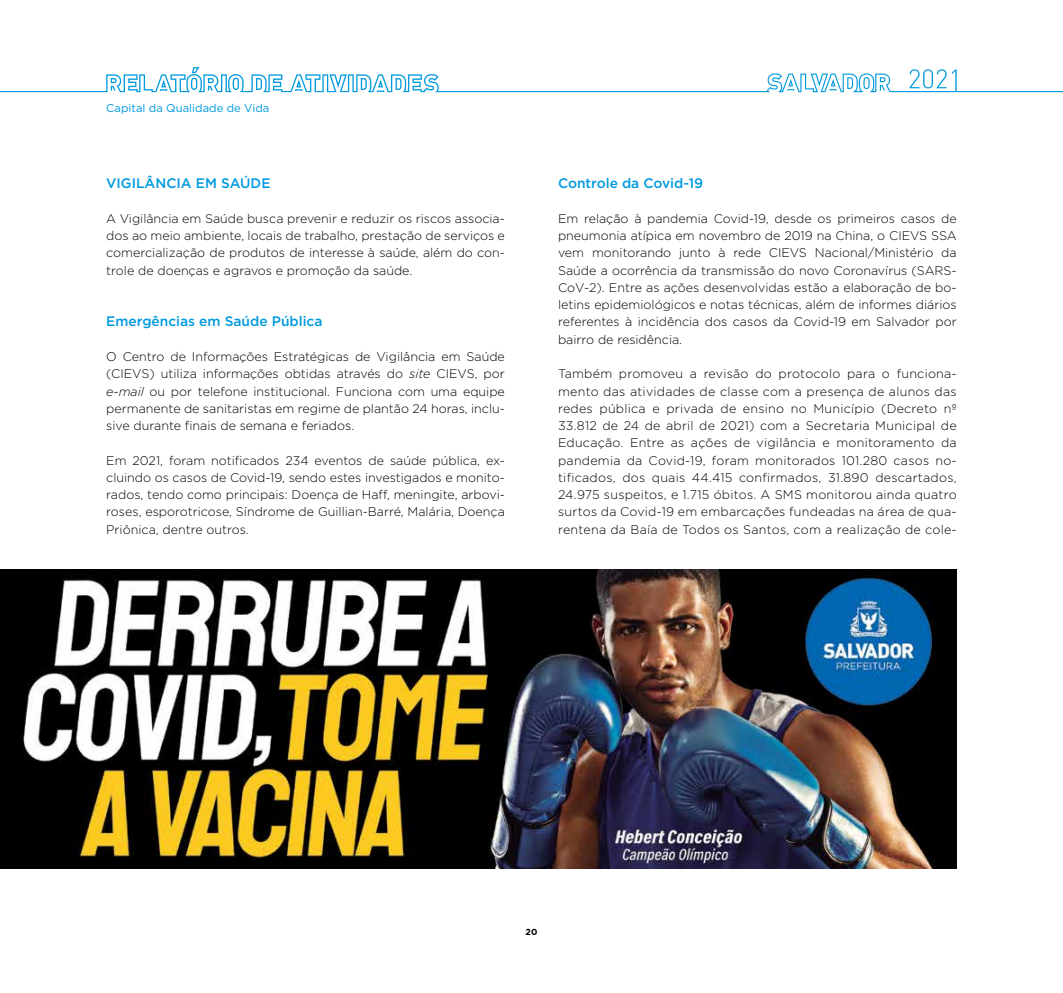
<style>
.page{position:relative;width:1063px;height:993px;background:#fff}
.page>*{position:absolute;margin:0;border:0;box-sizing:border-box;transform-origin:0 0}
.t1{font:500 13.75px "Gotham";color:#009ade}
.t2{font:300 12.5px/17.2px "Gotham";color:#000;text-align:justify}
.t3{font:11.25px "Gotham";color:#009ade}
.t4{font:700 8.75px "Gotham";color:#000}
.s1{font-style:italic}
</style>
<div class="page">
<svg style="left:0;top:67px;width:1063px;height:25px"></svg>
<img style="left:0;top:569px;width:957px;height:299px">
<p class="t3" style="left:106px;top:102px;width:165px">Capital da Qualidade de Vida</p>
<p class="t1" style="left:106px;top:176px;width:166px">VIGILÂNCIA EM SAÚDE</p>
<p class="t2" style="left:106px;top:210px;width:400px">A Vigilância em Saúde busca prevenir e reduzir os riscos associa&shy;dos ao meio ambiente, locais de trabalho, prestação de serviços e comercialização de produtos de interesse à saúde, além do con&shy;trole de doenças e agravos e promoção da saúde.</p>
<p class="t1" style="left:106px;top:314px;width:218px">Emergências em Saúde Pública</p>
<p class="t2" style="left:106px;top:348px;width:400px">O Centro de Informações Estratégicas de Vigilância em Saúde (CIEVS) utiliza informações obtidas através do <span class="s1">site</span> CIEVS, por <span class="s1">e-mail</span> ou por telefone institucional. Funciona com uma equipe permanente de sanitaristas em regime de plantão 24 horas, inclu&shy;sive durante finais de semana e feriados.</p>
<p class="t2" style="left:106px;top:451px;width:400px">Em 2021, foram notificados 234 eventos de saúde pública, ex&shy;cluindo os casos de Covid-19, sendo estes investigados e monito&shy;rados, tendo como principais: Doença de Haff, meningite, arbovi&shy;roses, esporotricose, Síndrome de Guillian-Barré, Malária, Doença Priônica, dentre outros.</p>
<p class="t1" style="left:558px;top:176px;width:147px">Controle da Covid-19</p>
<p class="t2" style="left:558px;top:210px;width:400px">Em relação à pandemia Covid-19, desde os primeiros casos de pneumonia atípica em novembro de 2019 na China, o CIEVS SSA vem monitorando junto à rede CIEVS Nacional/Ministério da Saúde a ocorrência da transmissão do novo Coronavírus (SARS-CoV-2). Entre as ações desenvolvidas estão a elaboração de bo&shy;letins epidemiológicos e notas técnicas, além de informes diários referentes à incidência dos casos da Covid-19 em Salvador por bairro de residência.</p>
<p class="t2" style="left:558px;top:365px;width:400px">Também promoveu a revisão do protocolo para o funciona&shy;mento das atividades de classe com a presença de alunos das redes pública e privada de ensino no Município (Decreto nº 33.812 de 24 de abril de 2021) com a Secretaria Municipal de Educação. Entre as ações de vigilância e monitoramento da pandemia da Covid-19, foram monitorados 101.280 casos no&shy;tificados, dos quais 44.415 confirmados, 31.890 descartados, 24.975 suspeitos, e 1.715 óbitos. A SMS monitorou ainda quatro surtos da Covid-19 em embarcações fundeadas na área de qua&shy;rentena da Baía de Todos os Santos, com a realização de cole-</p>
<p class="t4" style="left:526px;top:927px;width:13px">20</p>
</div>
